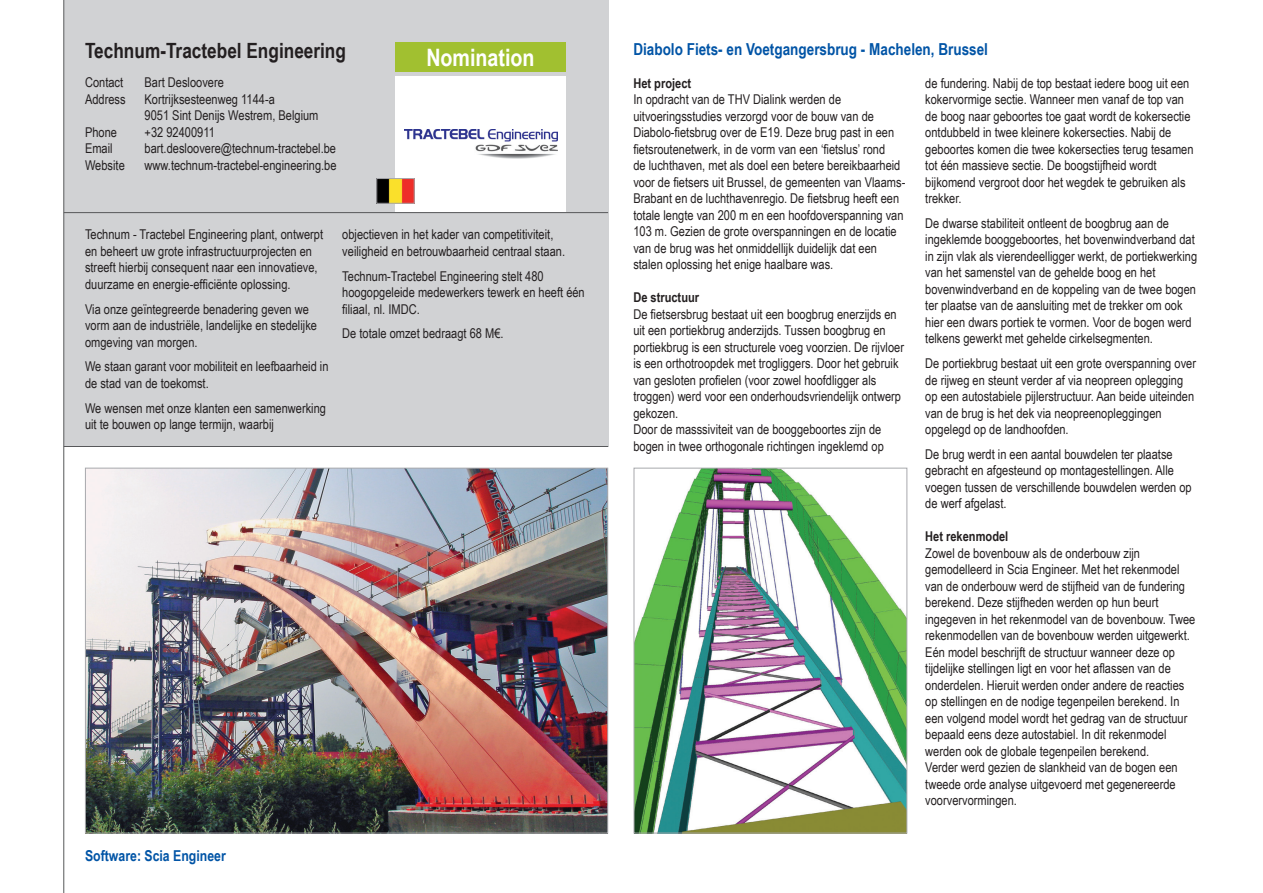
<style>
.page{position:relative;width:1263px;height:893px;background:#fff}
.page>*{position:absolute;margin:0;border:0;box-sizing:border-box;transform-origin:0 0}
.t1{font:700 24px "Arial Narrow";color:#fff}
.Company_Name{font:700 21px "Arial Narrow";color:#231f20}
.Project_Title{font:700 16.5px "Arial Narrow";color:#0154a6}
.Software_Used{font:700 15px "Arial Narrow";color:#0154a6}
.Project_Text{font:13.5px/16.5px "Arial Narrow";color:#231f20}
.Project_Text_White{font:13.5px/16.5px "Arial Narrow";color:#231f20}
.Company_Description{font:13.5px/16.5px "Arial Narrow";color:#231f20}
.Company_Contact{font:13.5px "Arial Narrow";color:#231f20}
.Project_Title_Text{font:700 13.5px "Arial Narrow";color:#231f20}
</style>
<div class="page">
<div style="left:64px;top:0;width:544px;height:446px;background:#d1d2d4"></div>
<hr style="left:63px;top:0;width:1px;height:893px;background:#57585a">
<hr style="left:64px;top:212px;width:544px;height:1px;background:#57585a">
<hr style="left:64px;top:446px;width:544px;height:1px;background:#57585a">
<svg style="left:395px;top:77px;width:171px;height:135px"></svg>
<img style="left:404px;top:129px;width:153px;height:30px">
<img style="left:378px;top:180px;width:35px;height:22px">
<div style="left:376px;top:178px;width:39px;height:26px;border:1px solid #a8a9ad"></div>
<img style="left:87px;top:470px;width:519px;height:361px">
<img style="left:636px;top:470px;width:269px;height:361px">
<div style="left:634px;top:468px;width:273px;height:365px;border:1px solid #a8a9ad"></div>
<div style="left:395px;top:43px;width:171px;height:29px;background:#a1c030"></div>
<p class="Company_Name" style="left:85px;top:35px;width:262px">Technum-Tractebel Engineering</p>
<p class="Company_Contact" style="left:85px;top:72px;width:40px">Contact</p>
<p class="Company_Contact" style="left:145px;top:72px;width:81px">Bart Desloovere</p>
<p class="Company_Contact" style="left:85px;top:89px;width:42px">Address</p>
<p class="Company_Contact" style="left:145px;top:89px;width:132px">Kortrijksesteenweg 1144-a</p>
<p class="Company_Contact" style="left:145px;top:105px;width:175px">9051 Sint Denijs Westrem, Belgium</p>
<p class="Company_Contact" style="left:85px;top:122px;width:34px">Phone</p>
<p class="Company_Contact" style="left:145px;top:122px;width:72px">+32 92400911</p>
<p class="Company_Contact" style="left:85px;top:138px;width:29px">Email</p>
<p class="Company_Contact" style="left:145px;top:138px;width:193px">bart.desloovere@technum-tractebel.be</p>
<p class="Company_Contact" style="left:85px;top:155px;width:41px">Website</p>
<p class="Company_Contact" style="left:145px;top:155px;width:193px">www.technum-tractebel-engineering.be</p>
<p class="t1" style="left:426px;top:40px;width:110px">Nomination</p>
<p class="Company_Description" style="left:85px;top:226px;width:240px">Technum - Tractebel Engineering plant, ontwerpt en beheert uw grote infrastructuurprojecten en streeft hierbij consequent naar een innovatieve, duurzame en energie-efficiënte oplossing.</p>
<p class="Company_Description" style="left:85px;top:300px;width:233px">Via onze geïntegreerde benadering geven we vorm aan de industriële, landelijke en stedelijke omgeving van morgen.</p>
<p class="Company_Description" style="left:85px;top:358px;width:245px">We staan garant voor mobiliteit en leefbaarheid in de stad van de toekomst.</p>
<p class="Company_Description" style="left:85px;top:399px;width:243px">We wensen met onze klanten een samenwerking uit te bouwen op lange termijn, waarbij</p>
<p class="Company_Description" style="left:342px;top:226px;width:224px">objectieven in het kader van competitiviteit, veiligheid en betrouwbaarheid centraal staan.</p>
<p class="Company_Description" style="left:342px;top:267px;width:244px">Technum-Tractebel Engineering stelt 480 hoogopgeleide medewerkers tewerk en heeft één filiaal, nl. IMDC.</p>
<p class="Company_Description" style="left:342px;top:325px;width:163px">De totale omzet bedraagt 68 M€.</p>
<p class="Software_Used" style="left:85px;top:845px;width:142px">Software: Scia Engineer</p>
<p class="Project_Title" style="left:633px;top:36px;width:356px">Diabolo Fiets- en Voetgangersbrug - Machelen, Brussel</p>
<p class="Project_Title_Text" style="left:633px;top:73px;width:59px">Het project</p>
<p class="Project_Text" style="left:633px;top:91px;width:273px">In opdracht van de THV Dialink werden de uitvoeringsstudies verzorgd voor de bouw van de Diabolo-fietsbrug over de E19. Deze brug past in een fietsroutenetwerk, in de vorm van een ‘fietslus’ rond<br>de luchthaven, met als doel een betere bereikbaarheid voor de fietsers uit Brussel, de gemeenten van Vlaams-Brabant en de luchthavenregio. De fietsbrug heeft een totale lengte van 200 m en een hoofdoverspanning van 103 m. Gezien de grote overspanningen en de locatie van de brug was het onmiddellijk duidelijk dat een stalen oplossing het enige haalbare was.</p>
<p class="Project_Title_Text" style="left:633px;top:287px;width:67px">De structuur</p>
<p class="Project_Text" style="left:633px;top:305px;width:272px">De fietsersbrug bestaat uit een boogbrug enerzijds en uit een portiekbrug anderzijds. Tussen boogbrug en portiekbrug is een structurele voeg voorzien. De rijvloer is een orthotroopdek met trogliggers. Door het gebruik van gesloten profielen (voor zowel hoofdligger als troggen) werd voor een onderhoudsvriendelijk ontwerp gekozen.</p>
<p class="Project_Text" style="left:633px;top:421px;width:252px">Door de masssiviteit van de booggeboortes zijn de bogen in twee orthogonale richtingen ingeklemd op</p>
<p class="Project_Text" style="left:925px;top:74px;width:270px">de fundering. Nabij de top bestaat iedere boog uit een kokervormige sectie. Wanneer men vanaf de top van de boog naar geboortes toe gaat wordt de kokersectie ontdubbeld in twee kleinere kokersecties. Nabij de geboortes komen die twee kokersecties terug tesamen tot één massieve sectie. De boogstijfheid wordt bijkomend vergroot door het wegdek te gebruiken als trekker.</p>
<p class="Project_Text_White" style="left:925px;top:214px;width:273px">De dwarse stabiliteit ontleent de boogbrug aan de ingeklemde booggeboortes, het bovenwindverband dat in zijn vlak als vierendeelligger werkt, de portiekwerking van het samenstel van de gehelde boog en het bovenwindverband en de koppeling van de twee bogen ter plaatse van de aansluiting met de trekker om ook hier een dwars portiek te vormen. Voor de bogen werd telkens gewerkt met gehelde cirkelsegmenten.</p>
<p class="Project_Text_White" style="left:925px;top:355px;width:272px">De portiekbrug bestaat uit een grote overspanning over de rijweg en steunt verder af via neopreen oplegging op een autostabiele pijlerstructuur. Aan beide uiteinden van de brug is het dek via neopreenopleggingen opgelegd op de landhoofden.</p>
<p class="Project_Text_White" style="left:925px;top:445px;width:268px">De brug werdt in een aantal bouwdelen ter plaatse gebracht en afgesteund op montagestellingen. Alle voegen tussen de verschillende bouwdelen werden op de werf afgelast.</p>
<p class="Project_Title_Text" style="left:925px;top:526px;width:85px">Het rekenmodel</p>
<p class="Project_Text" style="left:925px;top:544px;width:272px">Zowel de bovenbouw als de onderbouw zijn gemodelleerd in Scia Engineer. Met het rekenmodel van de onderbouw werd de stijfheid van de fundering berekend. Deze stijfheden werden op hun beurt ingegeven in het rekenmodel van de bovenbouw. Twee rekenmodellen van de bovenbouw werden uitgewerkt.<br>Eén model beschrijft de structuur wanneer deze op tijdelijke stellingen ligt en voor het aflassen van de onderdelen. Hieruit werden onder andere de reacties op stellingen en de nodige tegenpeilen berekend. In een volgend model wordt het gedrag van de structuur bepaald eens deze autostabiel. In dit rekenmodel werden ook de globale tegenpeilen berekend.<br>Verder werd gezien de slankheid van de bogen een tweede orde analyse uitgevoerd met gegenereerde voorvervormingen.</p>
</div>
